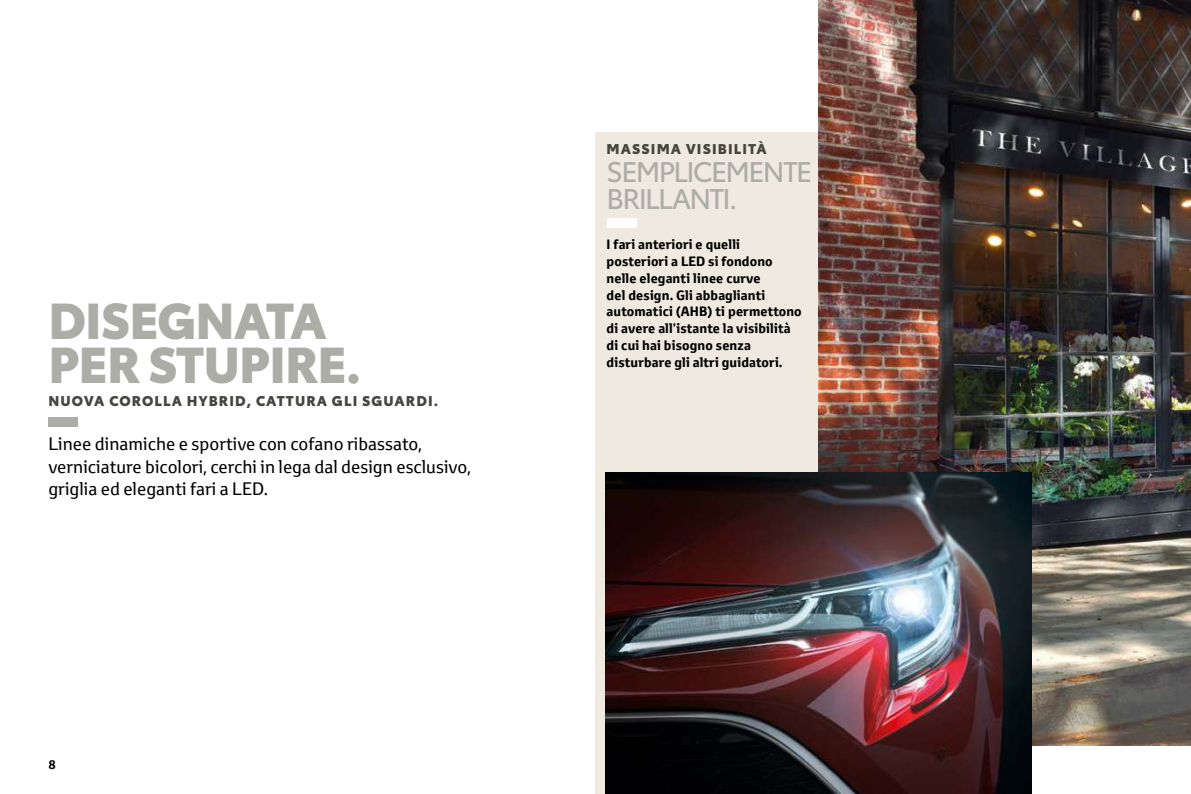
<style>
.page{position:relative;width:1191px;height:794px;background:#fff}
.page>*{position:absolute;margin:0;border:0;box-sizing:border-box;transform-origin:0 0}
.t1{font:900 49.88px/44.6px "Toyota Type";letter-spacing:-.02em;color:#adada7}
.t2{font:28px/27.1px "Toyota Type";letter-spacing:-.065em;color:#adada7}
.t3{font:17.5px/22.4px "Toyota Text";color:#000}
.t4{font:900 14px "Toyota Type";letter-spacing:.08em;color:#464640}
.t5{font:700 13.12px/16.8px "Toyota Text";letter-spacing:.01em;color:#000}
.t6{font:700 12.25px "Toyota Text";color:#000}
</style>
<div class="page">
<div style="left:595px;top:132px;width:436px;height:662px;background:#f0e9e0"></div>
<div style="left:48px;top:417px;width:30px;height:10px;background:#adada7"></div>
<div style="left:606px;top:218px;width:30px;height:10px;background:#fff"></div>
<img style="left:819px;top:0;width:372px;height:745px">
<img style="left:605px;top:472px;width:426px;height:322px">
<h1 class="t1" style="left:48px;top:294px;width:315px">DISEGNATA<br>PER STUPIRE.</h1>
<p class="t4" style="left:48px;top:389px;width:391px">NUOVA COROLLA HYBRID, CATTURA GLI SGUARDI.</p>
<h3 class="t3" style="left:48px;top:432px;width:424px">Linee dinamiche e sportive con cofano ribassato, verniciature bicolori, cerchi in lega dal design esclusivo, griglia ed eleganti fari a LED.</h3>
<p class="t6" style="left:48px;top:756px;width:9px">8</p>
<p class="t4" style="left:606px;top:138px;width:162px">MASSIMA VISIBILITÀ</p>
<h2 class="t2" style="left:606px;top:156px;width:207px">SEMPLICEMENTE<br>BRILLANTI.</h2>
<p class="t5" style="left:606px;top:236px;width:197px">I fari anteriori e quelli posteriori a LED si fondono nelle eleganti linee curve<br>del design. Gli abbaglianti automatici (AHB) ti permettono di avere all’istante la visibilità di cui hai bisogno senza disturbare gli altri guidatori.</p>
</div>
